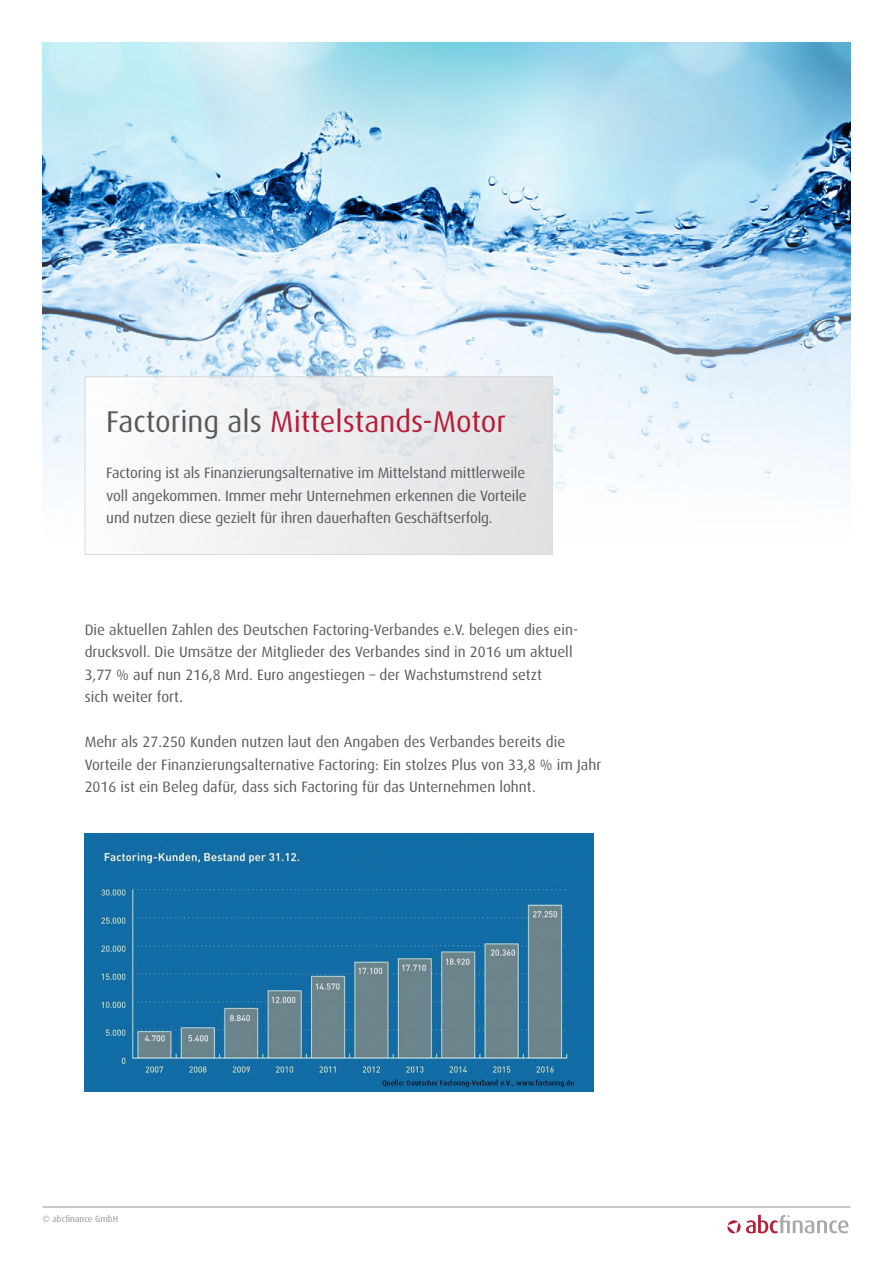
<style>
.page{position:relative;width:893px;height:1263px;background:#fff}
.page>*{position:absolute;margin:0;border:0;box-sizing:border-box;transform-origin:0 0}
.t1{font:30px "Dax";color:#b61d38}
.t2{font:15px/22.5px "Dax";color:#5a5a5d}
.t3{font:9px "Dax";color:#939598}
.s1{color:#57585a}
</style>
<div class="page">
<img style="left:43px;top:43px;width:807px;height:494px">
<svg style="left:727px;top:1214px;width:122px;height:20px"></svg>
<hr style="left:43px;top:1206px;width:807px;height:1px;background:#939598">
<div style="left:85px;top:377px;width:467px;height:178px;background:linear-gradient(to right,#fafcfd,#dfe1e3)"></div>
<div style="left:85px;top:376px;width:467px;height:179px;border:1px solid #d1d2d4"></div>
<img style="left:85px;top:833px;width:509px;height:258px">
<h1 class="t1" style="left:106px;top:405px;width:401px"><span class="s1">Factoring als</span> Mittelstands-Motor</h1>
<p class="t2" style="left:106px;top:462px;width:422px;text-align:justify">Factoring ist als Finanzierungsalternative im Mittelstand mittlerweile voll angekommen. Immer mehr Unternehmen erkennen die Vorteile und nutzen diese gezielt für ihren dauerhaften Geschäftserfolg.</p>
<p class="t2" style="left:85px;top:618px;width:495px">Die aktuellen Zahlen des Deutschen Factoring-Verbandes e.V. belegen dies ein&shy;drucksvoll. Die Umsätze der Mitglieder des Verbandes sind in 2016 um aktuell 3,77 % auf nun 216,8 Mrd. Euro angestiegen – der Wachstumstrend setzt<br>sich weiter fort.</p>
<p class="t2" style="left:85px;top:731px;width:518px">Mehr als 27.250 Kunden nutzen laut den Angaben des Verbandes bereits die<br>Vorteile der Finanzierungsalternative Factoring: Ein stolzes Plus von 33,8 % im Jahr<br>2016 ist ein Beleg dafür, dass sich Factoring für das Unternehmen lohnt.</p>
<p class="t3" style="left:43px;top:1214px;width:77px">© abcfinance GmbH</p>
</div>
